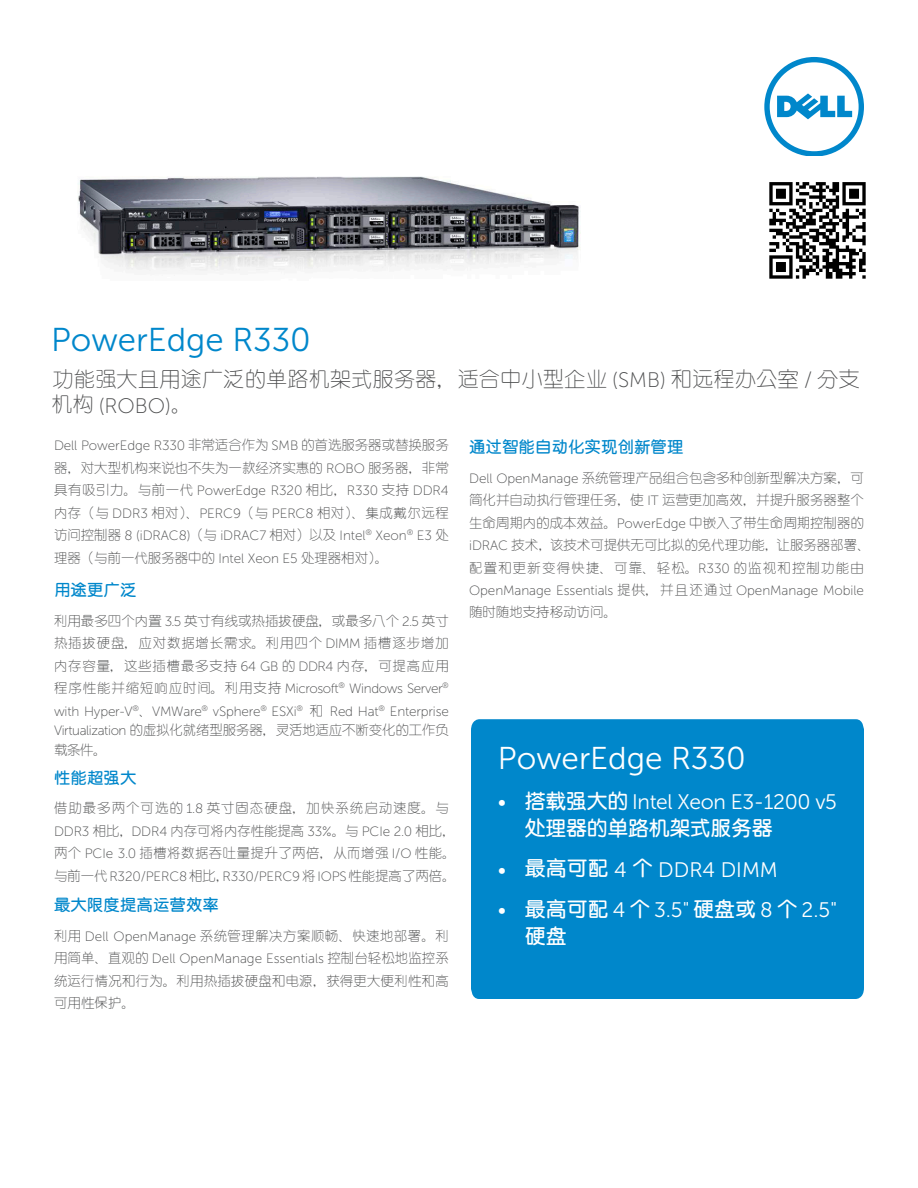
<style>
.page{position:relative;width:918px;height:1188px;background:#fff}
.page>*{position:absolute;margin:0;border:0;box-sizing:border-box;transform-origin:0 0}
.Document_Headline{font:33px "Museo Sans For Dell 300";color:#0087cb}
.Color_Box_Text_1{font:31.5px "Museo Sans For Dell 300";color:#fff}
.t1{font:21px/26.5px "Museo Sans For Dell 300";letter-spacing:-.02em;color:#fff}
.Document_Headline-2{font:300 21px/26px "M Yuen PRC";letter-spacing:.015em;color:#4b4c4d}
.t2{font:21px "Museo Sans For Dell 300";color:#fff}
.Body_Headline{font:600 16.5px "M Yuen PRC";color:#0087cb}
.Body_Text{font:600 16.5px "M Yuen PRC";color:#0087cb}
.Body_Text-2{font:300 13.5px/22.5px "M Yuen PRC";letter-spacing:.01em;color:#4b4c4d;text-align:justify}
.Body_Headline-2{font:300 13.5px/22.5px "M Yuen PRC";letter-spacing:-.005em;color:#4b4c4d;text-align:justify}
.Body_Text-3{font:300 13.5px/22.6px "M Yuen PRC";letter-spacing:.07em;color:#4b4c4d}
.Body_Text-4{font:300 13.5px/19.5px "M Yuen PRC";letter-spacing:-.015em;color:#4b4c4d}
.s1{font-family:"Museo Sans For Dell 100";font-weight:400}
.s2{font-family:"M Yuen PRC";font-weight:600}
</style>
<div class="page">
<img style="left:78px;top:176px;width:503px;height:96px">
<img style="left:769px;top:183px;width:97px;height:96px">
<svg style="left:764px;top:57px;width:100px;height:99px"></svg>
<div style="left:471px;top:719px;width:393px;height:280px;background:#0087cb"></div>
<p class="Document_Headline" style="left:51px;top:322px;width:261px">PowerEdge R330</p>
<p class="Document_Headline-2" style="left:51px;top:366px;width:810px">功能强大且用途广泛的单路机架式服务器，适合中小型企业 <span class="s1">(SMB)</span> 和远程办公室 <span class="s1">/</span> 分支机构 <span class="s1">(ROBO)</span>。</p>
<p class="Body_Headline-2" style="left:54px;top:434px;width:396px"><span class="s1">Dell PowerEdge R330</span> 非常适合作为 <span class="s1">SMB</span> 的首选服务器或替换服务器，对大型机构来说也不失为一款经济实惠的 <span class="s1">ROBO</span> 服务器，非常具有吸引力。与前一代 <span class="s1">PowerEdge R320</span> 相比，<span class="s1">R330</span> 支持 <span class="s1">DDR4</span>内存（与 <span class="s1">DDR3</span> 相对）、<span class="s1">PERC9</span>（与 <span class="s1">PERC8</span> 相对）、集成戴尔远程访问控制器 <span class="s1">8 (iDRAC8)</span>（与 <span class="s1">iDRAC7</span> 相对）以及 <span class="s1">Intel</span><sup>®</sup> <span class="s1">Xeon</span><sup>®</sup> <span class="s1">E3</span> 处理器（与前一代服务器中的 <span class="s1">Intel Xeon E5</span> 处理器相对）。</p>
<p class="Body_Headline" style="left:54px;top:580px;width:84px">用途更广泛</p>
<p class="Body_Text-2" style="left:54px;top:609px;width:396px">利用最多四个内置 <span class="s1">3.5</span> 英寸有线或热插拔硬盘，或最多八个 <span class="s1">2.5</span> 英寸热插拔硬盘，应对数据增长需求。利用四个 <span class="s1">DIMM</span> 插槽逐步增加内存容量，这些插槽最多支持 <span class="s1">64 GB</span> 的 <span class="s1">DDR4</span> 内存，可提高应用程序性能并缩短响应时间。利用支持 <span class="s1">Microsoft</span><sup>®</sup> <span class="s1">Windows Server</span><sup>® </sup><span class="s1">with Hyper-V</span><sup>®</sup>、<span class="s1">VMWare</span><sup>®</sup> <span class="s1">vSphere</span><sup>®</sup> <span class="s1">ESXi</span><sup>®</sup> 和 <span class="s1">Red Hat</span><sup>®</sup> <span class="s1">Enterprise</span></p>
<p class="Body_Text-4" style="left:54px;top:720px;width:396px"><span class="s1">Virtualization</span> 的虚拟化就绪型服务器，灵活地适应不断变化的工作负载条件。</p>
<p class="Body_Headline" style="left:54px;top:769px;width:84px">性能超强大</p>
<p class="Body_Text-3" style="left:54px;top:797px;width:403px">借助最多两个可选的 <span class="s1">1.8</span> 英寸固态硬盘，加快系统启动速度。与<span class="s1">DDR3</span> 相比，<span class="s1">DDR4</span> 内存可将内存性能提高 <span class="s1">33%</span>。与 <span class="s1">PCIe 2.0</span> 相比，两个 <span class="s1">PCIe 3.0</span> 插槽将数据吞吐量提升了两倍，从而增强 <span class="s1">I/O</span> 性能。与前一代<span class="s1">R320/PERC8</span>相比，<span class="s1">R330/PERC9</span>将<span class="s1">IOPS</span>性能提高了两倍。</p>
<p class="Body_Headline" style="left:54px;top:896px;width:166px">最大限度提高运营效率</p>
<p class="Body_Text-2" style="left:54px;top:924px;width:396px">利用 <span class="s1">Dell OpenManage</span> 系统管理解决方案顺畅、快速地部署。利用简单、直观的 <span class="s1">Dell OpenManage Essentials</span> 控制台轻松地监控系统运行情况和行为。利用热插拔硬盘和电源，获得更大便利性和高可用性保护。</p>
<p class="Body_Text" style="left:469px;top:438px;width:216px">通过智能自动化实现创新管理</p>
<p class="Body_Text-2" style="left:469px;top:467px;width:403px;text-align:left"><span class="s1">Dell OpenManage</span> 系统管理产品组合包含多种创新型解决方案，可简化并自动执行管理任务，使 <span class="s1">IT</span> 运营更加高效，并提升服务器整个生命周期内的成本效益。<span class="s1">PowerEdge</span> 中嵌入了带生命周期控制器的<span class="s1">iDRAC</span> 技术，该技术可提供无可比拟的免代理功能，让服务器部署、配置和更新变得快捷、可靠、轻松。<span class="s1">R330</span> 的监视和控制功能由<span class="s1">OpenManage Essentials</span> 提供，并且还通过 <span class="s1">OpenManage Mobile</span></p>
<p class="Body_Text-2" style="left:469px;top:601px;width:149px">随时随地支持移动访问。</p>
<p class="Color_Box_Text_1" style="left:498px;top:741px;width:249px">PowerEdge R330</p>
<p class="t1" style="left:525px;top:789px;width:313px;text-indent:-27px">• <span class="s2">搭载强大的</span> Intel Xeon E3-1200 v5<span class="s2">处理器的单路机架式服务器</span></p>
<p class="t2" style="left:498px;top:858px;width:281px">• <span class="s2">最高可配</span> 4 <span class="s2">个</span> DDR4 DIMM</p>
<p class="t1" style="left:525px;top:897px;width:314px;text-indent:-27px">• <span class="s2">最高可配</span> 4 <span class="s2">个</span> 3.5" <span class="s2">硬盘或</span> 8 <span class="s2">个</span> 2.5"<span class="s2">硬盘</span></p>
</div>
